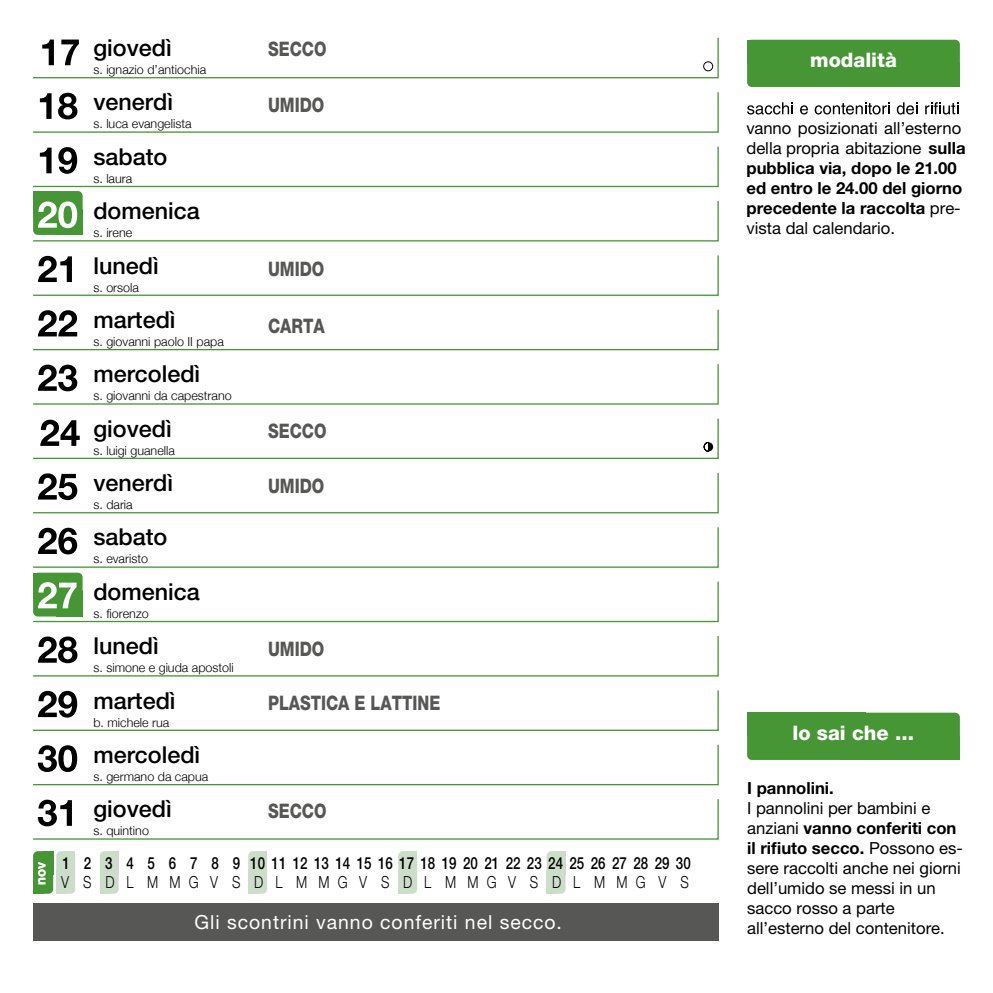
<style>
.page{position:relative;width:993px;height:993px;background:#fff}
.page>*{position:absolute;margin:0;border:0;box-sizing:border-box;transform-origin:0 0}
.t1{font:500 23.28px "Helvetica Neue LT Std";color:#000}
.t2{font:800 19.95px "Helvetica Neue LT Std";color:#575756;scale:.8 1}
.t3{font:800 19.95px "Helvetica Neue LT Std";color:#fff}
.t4{font:19.43px "Helvetica Neue LT Std";letter-spacing:.05em;color:#fff}
.t5{font:16.62px/19.9px "Helvetica Neue LT Std";color:#000}
.t6{font:500 16.62px "Helvetica Neue LT Std";color:#000;scale:.8 1}
.t7{font:300 16.62px "Helvetica Neue LT Std";color:#000;scale:.8 1}
.t8{font:700 16.62px "Helvetica Neue LT Std";color:#000}
.t9{font:700 13.3px "Helvetica Neue LT Std";color:#fff}
.t10{font:300 12.42px "Helvetica Neue";color:#000}
.s1{font-weight:700}
</style>
<div class="page">
<div style="left:33px;top:191px;width:50px;height:44px;background:#479635;border-radius:5px"></div>
<div style="left:33px;top:191px;width:26px;height:26px;background:#479635"></div>
<div style="left:33px;top:572px;width:50px;height:44px;background:#479635;border-radius:5px"></div>
<div style="left:33px;top:572px;width:26px;height:26px;background:#479635"></div>
<div style="left:746px;top:712px;width:213px;height:47px;background:#479635;border-radius:5px"></div>
<div style="left:746px;top:712px;width:119px;height:24px;background:#479635"></div>
<div style="left:841px;top:736px;width:118px;height:23px;background:#479635"></div>
<svg style="left:33px;top:37px;width:686px;height:42px"></svg>
<div style="left:33px;top:850px;width:20px;height:43px;background:#479635;border-radius:5px"></div>
<div style="left:33px;top:869px;width:10px;height:24px;background:#479635"></div>
<div style="left:43px;top:850px;width:10px;height:24px;background:#479635"></div>
<div style="left:100px;top:850px;width:19px;height:43px;background:#ccddca;border-radius:5px"></div>
<div style="left:100px;top:869px;width:9px;height:24px;background:#ccddca"></div>
<div style="left:109px;top:850px;width:10px;height:24px;background:#ccddca"></div>
<div style="left:56px;top:850px;width:19px;height:43px;background:#ccddca;border-radius:5px"></div>
<div style="left:56px;top:869px;width:10px;height:24px;background:#ccddca"></div>
<div style="left:66px;top:850px;width:9px;height:24px;background:#ccddca"></div>
<div style="left:248px;top:850px;width:19px;height:43px;background:#ccddca;border-radius:5px"></div>
<div style="left:248px;top:869px;width:9px;height:24px;background:#ccddca"></div>
<div style="left:257px;top:850px;width:10px;height:24px;background:#ccddca"></div>
<div style="left:398px;top:850px;width:19px;height:43px;background:#ccddca;border-radius:5px"></div>
<div style="left:398px;top:869px;width:9px;height:24px;background:#ccddca"></div>
<div style="left:407px;top:850px;width:10px;height:24px;background:#ccddca"></div>
<div style="left:546px;top:850px;width:19px;height:43px;background:#ccddca;border-radius:5px"></div>
<div style="left:546px;top:869px;width:10px;height:24px;background:#ccddca"></div>
<div style="left:556px;top:850px;width:9px;height:24px;background:#ccddca"></div>
<svg style="left:33px;top:799px;width:686px;height:41px"></svg>
<svg style="left:33px;top:744px;width:686px;height:41px"></svg>
<svg style="left:33px;top:690px;width:686px;height:41px"></svg>
<svg style="left:33px;top:636px;width:686px;height:41px"></svg>
<svg style="left:33px;top:580px;width:686px;height:42px"></svg>
<svg style="left:33px;top:527px;width:686px;height:41px"></svg>
<svg style="left:33px;top:472px;width:686px;height:42px"></svg>
<svg style="left:33px;top:364px;width:686px;height:41px"></svg>
<svg style="left:33px;top:309px;width:686px;height:42px"></svg>
<svg style="left:33px;top:255px;width:686px;height:41px"></svg>
<svg style="left:33px;top:200px;width:686px;height:42px"></svg>
<svg style="left:33px;top:146px;width:686px;height:42px"></svg>
<svg style="left:33px;top:92px;width:686px;height:41px"></svg>
<div style="left:33px;top:902px;width:685px;height:38px;background:#575756"></div>
<svg style="left:33px;top:418px;width:686px;height:41px"></svg>
<div style="left:703px;top:62px;width:9px;height:9px;border:1px solid #000;border-radius:50%"></div>
<div style="left:746px;top:40px;width:213px;height:47px;background:#479635;border-radius:5px"></div>
<div style="left:746px;top:40px;width:119px;height:23px;background:#479635"></div>
<div style="left:841px;top:63px;width:118px;height:24px;background:#479635"></div>
<svg style="left:747px;top:102px;width:45px;height:12px"></svg>
<svg style="left:800px;top:105px;width:7px;height:9px"></svg>
<svg style="left:814px;top:102px;width:75px;height:12px"></svg>
<svg style="left:896px;top:102px;width:21px;height:12px"></svg>
<svg style="left:925px;top:102px;width:31px;height:12px"></svg>
<p class="t9" style="left:33px;top:884px;width:24px;rotate:-90deg">nov</p>
<h1 class="t1" style="left:93px;top:34px;width:80px">giovedì</h1>
<h1 class="t1" style="left:93px;top:88px;width:81px">venerdì</h1>
<h1 class="t1" style="left:93px;top:143px;width:75px">sabato</h1>
<h1 class="t1" style="left:93px;top:197px;width:108px">domenica</h1>
<h1 class="t1" style="left:93px;top:251px;width:67px">lunedì</h1>
<h1 class="t1" style="left:93px;top:306px;width:84px">martedì</h1>
<h1 class="t1" style="left:93px;top:360px;width:108px">mercoledì</h1>
<h1 class="t1" style="left:93px;top:414px;width:80px">giovedì</h1>
<h1 class="t1" style="left:93px;top:468px;width:81px">venerdì</h1>
<h1 class="t1" style="left:93px;top:523px;width:75px">sabato</h1>
<h1 class="t1" style="left:93px;top:577px;width:108px">domenica</h1>
<h1 class="t1" style="left:93px;top:631px;width:67px">lunedì</h1>
<h1 class="t1" style="left:93px;top:686px;width:84px">martedì</h1>
<h1 class="t1" style="left:93px;top:740px;width:108px">mercoledì</h1>
<h1 class="t1" style="left:93px;top:794px;width:80px">giovedì</h1>
<p class="t10" style="left:93px;top:62px;width:114px">s. ignazio d’antiochia</p>
<p class="t10" style="left:93px;top:116px;width:100px">s. luca evangelista</p>
<p class="t10" style="left:93px;top:171px;width:40px">s. laura</p>
<p class="t10" style="left:93px;top:225px;width:40px">s. irene</p>
<p class="t10" style="left:93px;top:279px;width:47px">s. orsola</p>
<p class="t10" style="left:93px;top:334px;width:132px">s. giovanni paolo II papa</p>
<p class="t10" style="left:93px;top:388px;width:140px">s. giovanni da capestrano</p>
<p class="t10" style="left:93px;top:442px;width:83px">s. luigi guanella</p>
<p class="t10" style="left:93px;top:497px;width:41px">s. daria</p>
<p class="t10" style="left:93px;top:551px;width:56px">s. evaristo</p>
<p class="t10" style="left:93px;top:605px;width:57px">s. fiorenzo</p>
<p class="t10" style="left:93px;top:660px;width:142px">s. simone e giuda apostoli</p>
<p class="t10" style="left:93px;top:714px;width:77px">b. michele rua</p>
<p class="t10" style="left:93px;top:768px;width:116px">s. germano da capua</p>
<p class="t10" style="left:93px;top:823px;width:57px">s. quintino</p>
<p class="t2" style="left:268px;top:37px;width:74px">SECCO</p>
<p class="t2" style="left:268px;top:93px;width:72px">UMIDO</p>
<p class="t2" style="left:268px;top:257px;width:72px">UMIDO</p>
<p class="t2" style="left:268px;top:314px;width:72px">CARTA</p>
<p class="t2" style="left:268px;top:419px;width:74px">SECCO</p>
<p class="t2" style="left:268px;top:474px;width:72px">UMIDO</p>
<p class="t2" style="left:268px;top:637px;width:72px">UMIDO</p>
<p class="t2" style="left:268px;top:691px;width:217px">PLASTICA E LATTINE</p>
<p class="t2" style="left:268px;top:798px;width:74px">SECCO</p>
<p class="t6" style="left:62px;top:852px;width:64px">123</p>
<p class="t7" style="left:61px;top:871px;width:11px">V</p>
<p class="t7" style="left:83px;top:871px;width:12px">S</p>
<p class="t7" style="left:105px;top:871px;width:13px">D</p>
<p class="t6" style="left:126px;top:852px;width:11px">4</p>
<p class="t7" style="left:126px;top:871px;width:10px">L</p>
<p class="t6" style="left:147px;top:852px;width:11px">5</p>
<p class="t7" style="left:147px;top:871px;width:15px">M</p>
<p class="t6" style="left:169px;top:852px;width:11px">6</p>
<p class="t7" style="left:169px;top:871px;width:15px">M</p>
<p class="t6" style="left:190px;top:852px;width:11px">7</p>
<p class="t7" style="left:189px;top:871px;width:14px">G</p>
<p class="t6" style="left:211px;top:852px;width:11px">8</p>
<p class="t6" style="left:233px;top:852px;width:11px">9</p>
<p class="t6" style="left:250px;top:852px;width:552px">10 11 12 13 14 15 16 17 18 19 20 21 22 23 24 25 26 27 28 29 30</p>
<p class="t7" style="left:210px;top:871px;width:11px">V</p>
<p class="t7" style="left:232px;top:871px;width:12px">S</p>
<p class="t7" style="left:254px;top:871px;width:13px">D</p>
<p class="t7" style="left:275px;top:871px;width:10px">L</p>
<p class="t7" style="left:296px;top:871px;width:15px">M</p>
<p class="t7" style="left:318px;top:871px;width:15px">M</p>
<p class="t7" style="left:338px;top:871px;width:14px">G</p>
<p class="t7" style="left:359px;top:871px;width:11px">V</p>
<p class="t7" style="left:381px;top:871px;width:12px">S</p>
<p class="t7" style="left:403px;top:871px;width:13px">D</p>
<p class="t7" style="left:424px;top:871px;width:10px">L</p>
<p class="t7" style="left:445px;top:871px;width:15px">M</p>
<p class="t7" style="left:467px;top:871px;width:15px">M</p>
<p class="t7" style="left:486px;top:871px;width:14px">G</p>
<p class="t7" style="left:508px;top:871px;width:11px">V</p>
<p class="t7" style="left:530px;top:871px;width:12px">S</p>
<p class="t7" style="left:658px;top:871px;width:39px">V S</p>
<p class="t7" style="left:635px;top:871px;width:14px">G</p>
<p class="t7" style="left:552px;top:871px;width:13px">D</p>
<p class="t7" style="left:573px;top:871px;width:10px">L</p>
<p class="t7" style="left:594px;top:871px;width:15px">M</p>
<p class="t7" style="left:616px;top:871px;width:15px">M</p>
<p class="t4" style="left:194px;top:910px;width:369px">Gli scontrini vanno conferiti nel secco.</p>
<p class="t3" style="left:809px;top:48px;width:88px">modalità</p>
<p class="t5" style="left:746px;top:118px;width:221px">vanno posizionati all’esterno della propria abitazione <span class="s1">sulla pubblica via, dopo le 21.00 ed entro le 24.00 del giorno precedente la raccolta</span> pre&shy;vista dal calendario.</p>
<p class="t3" style="left:792px;top:721px;width:123px">lo sai che ...</p>
<p class="t8" style="left:746px;top:777px;width:88px">I pannolini.</p>
<p class="t5" style="left:746px;top:797px;width:217px">I pannolini per bambini e anziani <span class="s1">vanno conferiti con il rifiuto secco.</span> Possono es&shy;sere raccolti anche nei giorni dell’umido se messi in un sacco rosso a parte all’esterno del contenitore.</p>
</div>
